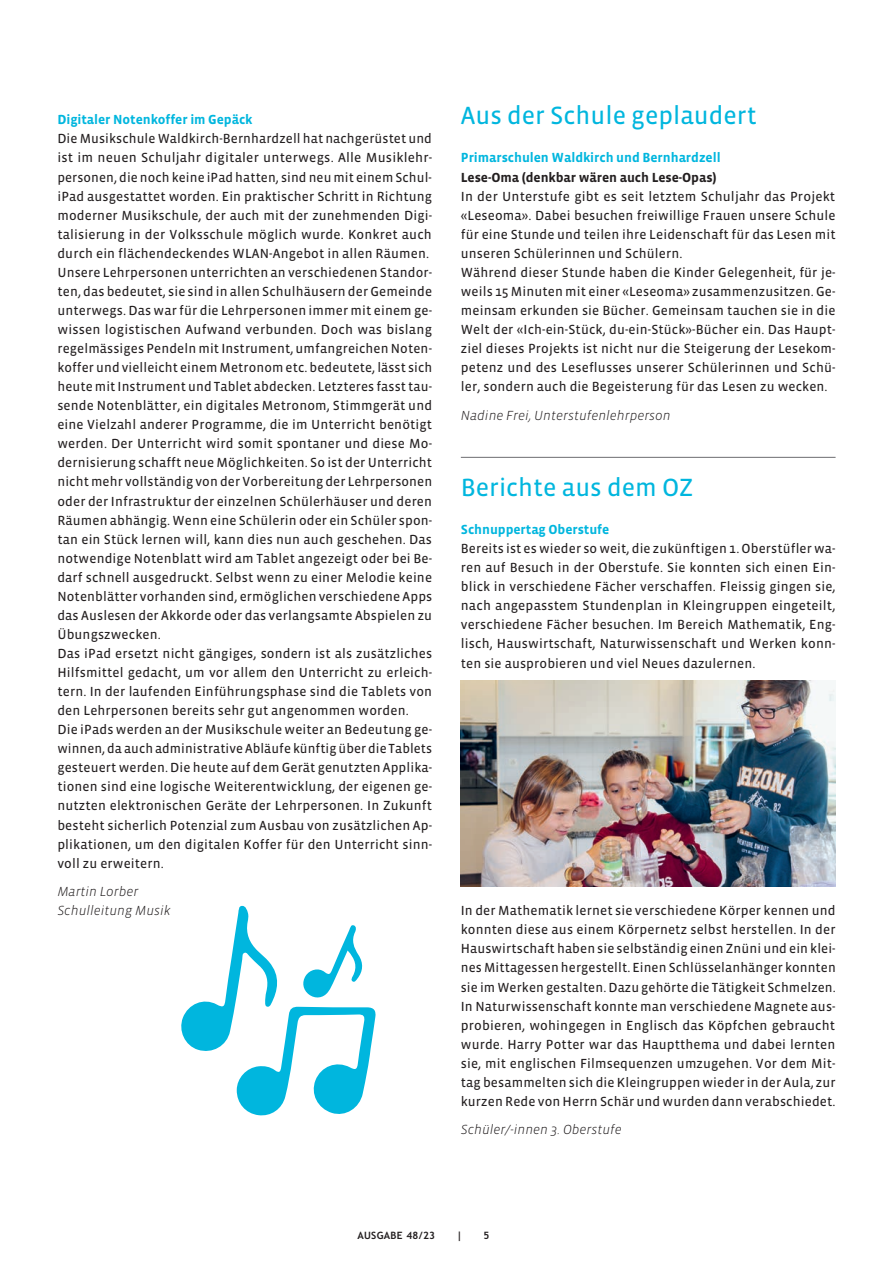
<style>
.page{position:relative;width:893px;height:1263px;background:#fff}
.page>*{position:absolute;margin:0;border:0;box-sizing:border-box;transform-origin:0 0}
.t1{font:25.5px "Vista Sans Reg";color:#00b6de}
.t2{font:13.5px/19px "Vista Sans Reg";letter-spacing:.01em;color:#231f20}
.t3{font:700 13.5px "Vista Sans";letter-spacing:-.005em;color:#00b6de}
.t4{font:italic 300 13.5px/19px "Vista Sans";color:#231f20}
.t5{font:700 13.5px "Vista Sans";letter-spacing:-.005em;color:#231f20}
.t6{font:700 10.2px "Trebuchet MS";letter-spacing:.03em;color:#231f20}
</style>
<div class="page">
<hr style="left:461px;top:457px;width:375px;height:1px;background:#6c6d70">
<img style="left:461px;top:680px;width:375px;height:207px">
<svg style="left:181px;top:906px;width:195px;height:210px"></svg>
<p class="t3" style="left:57px;top:113px;width:197px">Digitaler Notenkoffer im Gepäck</p>
<p class="t2" style="left:57px;top:130px;width:376px">Die Musikschule Waldkirch-Bernhardzell hat nachgerüstet und ist im neuen Schuljahr digitaler unterwegs. Alle Musiklehr&shy;personen, die noch keine iPad hatten, sind neu mit einem Schul&shy;iPad ausgestattet worden. Ein praktischer Schritt in Richtung moderner Musikschule, der auch mit der zunehmenden Digi&shy;talisierung in der Volksschule möglich wurde. Konkret auch durch ein flächendeckendes WLAN-Angebot in allen Räumen.<br>Unsere Lehrpersonen unterrichten an verschiedenen Standor&shy;ten, das bedeutet, sie sind in allen Schulhäusern der Gemeinde unterwegs. Das war für die Lehrpersonen immer mit einem ge&shy;wissen logistischen Aufwand verbunden. Doch was bislang regelmässiges Pendeln mit Instrument, umfangreichen Noten&shy;koffer und vielleicht einem Metronom etc. bedeutete, lässt sich heute mit Instrument und Tablet abdecken. Letzteres fasst tau&shy;sende Notenblätter, ein digitales Metronom, Stimmgerät und eine Vielzahl anderer Programme, die im Unterricht benötigt werden. Der Unterricht wird somit spontaner und diese Mo&shy;dernisierung schafft neue Möglichkeiten. So ist der Unterricht nicht mehr vollständig von der Vorbereitung der Lehrpersonen oder der Infrastruktur der einzelnen Schülerhäuser und deren Räumen abhängig. Wenn eine Schülerin oder ein Schüler spon&shy;tan ein Stück lernen will, kann dies nun auch geschehen. Das notwendige Notenblatt wird am Tablet angezeigt oder bei Be&shy;darf schnell ausgedruckt. Selbst wenn zu einer Melodie keine Notenblätter vorhanden sind, ermöglichen verschiedene Apps das Auslesen der Akkorde oder das verlangsamte Abspielen zu Übungszwecken.<br>Das iPad ersetzt nicht gängiges, sondern ist als zusätzliches Hilfsmittel gedacht, um vor allem den Unterricht zu erleich&shy;tern. In der laufenden Einführungsphase sind die Tablets von den Lehrpersonen bereits sehr gut angenommen worden.<br>Die iPads werden an der Musikschule weiter an Bedeutung ge&shy;winnen, da auch administrative Abläufe künftig über die Tablets gesteuert werden. Die heute auf dem Gerät genutzten Applika&shy;tionen sind eine logische Weiterentwicklung, der eigenen ge&shy;nutzten elektronischen Geräte der Lehrpersonen. In Zukunft besteht sicherlich Potenzial zum Ausbau von zusätzlichen Ap&shy;plikationen, um den digitalen Koffer für den Unterricht sinn&shy;voll zu erweitern.</p>
<p class="t4" style="left:57px;top:882px;width:115px">Martin Lorber<br>Schulleitung Musik</p>
<h1 class="t1" style="left:461px;top:103px;width:297px">Aus der Schule geplaudert</h1>
<p class="t3" style="left:461px;top:151px;width:261px">Primarschulen Waldkirch und Bernhardzell</p>
<p class="t5" style="left:461px;top:170px;width:257px">Lese-Oma (denkbar wären auch Lese-Opas)</p>
<p class="t2" style="left:461px;top:187px;width:376px">In der Unterstufe gibt es seit letztem Schuljahr das Projekt «Leseoma». Dabei besuchen freiwillige Frauen unsere Schule für eine Stunde und teilen ihre Leidenschaft für das Lesen mit unseren Schülerinnen und Schülern.<br>Während dieser Stunde haben die Kinder Gelegenheit, für je&shy;weils 15 Minuten mit einer «Leseoma» zusammenzusitzen. Ge&shy;meinsam erkunden sie Bücher. Gemeinsam tauchen sie in die Welt der «Ich-ein-Stück, du-ein-Stück»-Bücher ein. Das Haupt&shy;ziel dieses Projekts ist nicht nur die Steigerung der Lesekom&shy;petenz und des Leseflusses unserer Schülerinnen und Schü&shy;ler, sondern auch die Begeisterung für das Lesen zu wecken.</p>
<p class="t4" style="left:461px;top:406px;width:211px">Nadine Frei, Unterstufenlehrperson</p>
<h1 class="t1" style="left:461px;top:474px;width:234px">Berichte aus dem OZ</h1>
<p class="t3" style="left:461px;top:523px;width:150px">Schnuppertag Oberstufe</p>
<p class="t2" style="left:461px;top:539px;width:376px;text-align:justify">Bereits ist es wieder so weit, die zukünftigen 1.Oberstüfler wa&shy;ren auf Besuch in der Oberstufe. Sie konnten sich einen Ein&shy;blick in verschiedene Fächer verschaffen. Fleissig gingen sie, nach angepasstem Stundenplan in Kleingruppen eingeteilt, verschiedene Fächer besuchen. Im Bereich Mathematik, Eng&shy;lisch, Hauswirtschaft, Naturwissenschaft und Werken konn&shy;ten sie ausprobieren und viel Neues dazulernen.</p>
<p class="t2" style="left:461px;top:901px;width:377px;text-align:justify">In der Mathematik lernet sie verschiedene Körper kennen und konnten diese aus einem Körpernetz selbst herstellen. In der Hauswirtschaft haben sie selbständig einen Znüni und ein klei&shy;nes Mittagessen hergestellt. Einen Schlüsselanhänger konnten sie im Werken gestalten. Dazu gehörte die Tätigkeit Schmelzen.<br>In Naturwissenschaft konnte man verschiedene Magnete aus&shy;probieren, wohingegen in Englisch das Köpfchen gebraucht wurde. Harry Potter war das Hauptthema und dabei lernten sie, mit englischen Filmsequenzen umzugehen. Vor dem Mit&shy;tag besammelten sich die Kleingruppen wieder in der Aula, zur kurzen Rede von Herrn Schär und wurden dann verabschiedet.</p>
<p class="t4" style="left:461px;top:1121px;width:162px">Schüler/-innen 3. Oberstufe</p>
<p class="t6" style="left:357px;top:1229px;width:79px">AUSGABE 48/23</p>
<p class="t6" style="left:456px;top:1229px;width:7px">|</p>
<p class="t6" style="left:483px;top:1229px;width:7px">5</p>
</div>
